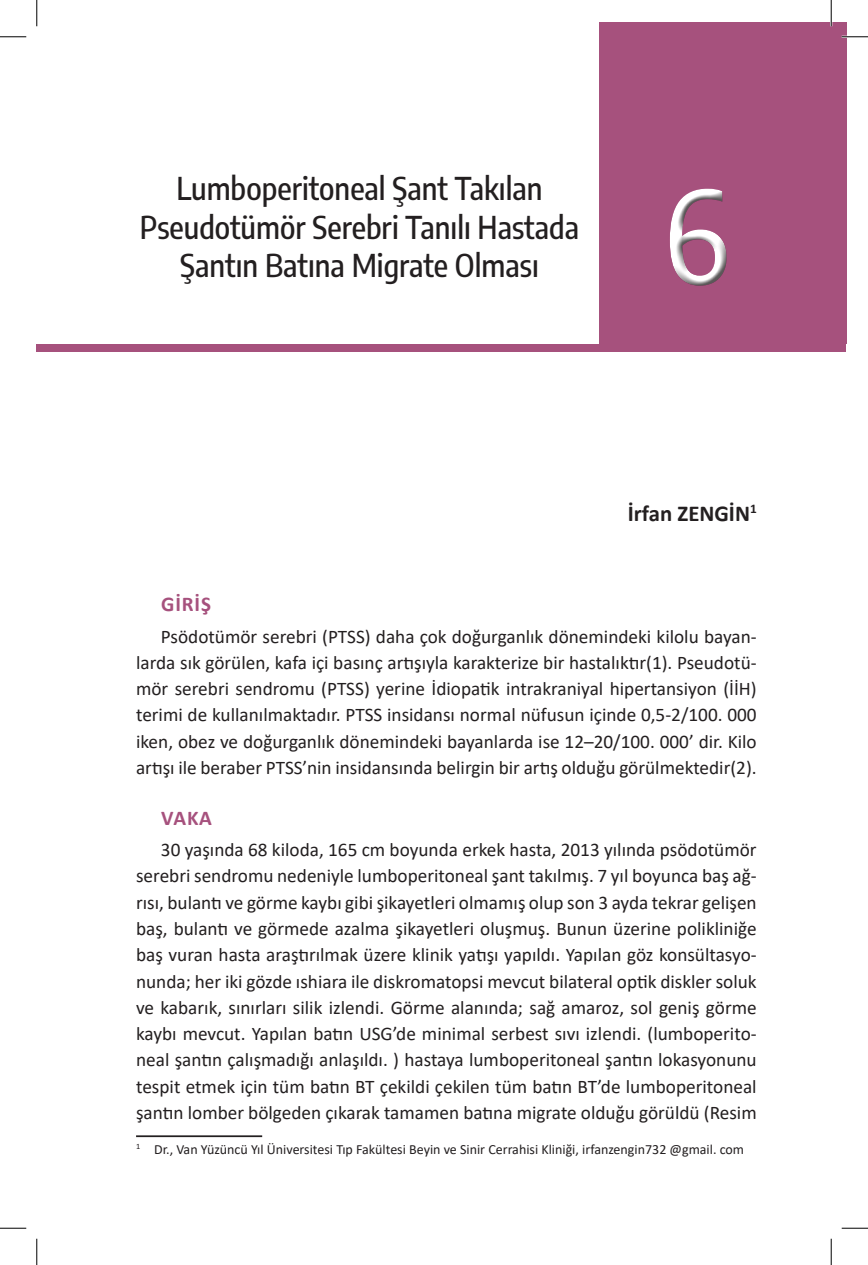
<style>
.page{position:relative;width:868px;height:1265px;background:#fff}
.page>*{position:absolute;margin:0;border:0;box-sizing:border-box;transform-origin:0 0}
.t1{font:500 127.75px "Encode Sans Condensed";color:#fff}
.t2{font:500 31.5px/38.5px "Encode Sans Condensed";color:#231f20;text-align:center}
.t3{font:700 22.75px "Calibri";color:#231f20}
.t4{font:700 21px "Calibri";letter-spacing:.04em;color:#a6517d}
.t5{font:19.25px/26.2px "Calibri";color:#231f20;text-align:justify}
.t6{font:14px "Calibri";color:#231f20}
</style>
<div class="page">
<div style="left:37px;top:343px;width:808px;height:8px;background:#a6517d"></div>
<div style="left:598px;top:22px;width:247px;height:321px;background:#a6517d"></div>
<div style="left:666px;top:182px;width:73px;height:116px;background:#231f20;opacity:.75"></div>
<hr style="left:136px;top:1135px;width:126px;height:1px;background:#231f20">
<hr style="left:841px;top:36px;width:26px;height:2px;background:#fff">
<hr style="left:829px;top:0;width:3px;height:26px;background:#fff">
<svg style="left:0;top:36px;width:26px;height:1px"></svg>
<svg style="left:841px;top:36px;width:26px;height:1px"></svg>
<svg style="left:0;top:1227px;width:26px;height:1px"></svg>
<svg style="left:841px;top:1227px;width:26px;height:1px"></svg>
<svg style="left:36px;top:0;width:1px;height:26px"></svg>
<svg style="left:36px;top:1238px;width:1px;height:26px"></svg>
<svg style="left:830px;top:0;width:1px;height:26px"></svg>
<svg style="left:830px;top:1238px;width:1px;height:26px"></svg>
<h2 class="t2" style="left:140px;top:167px;width:440px">Lumboperitoneal Şant Takılan<br>Pseudotümör Serebri Tanılı Hastada<br>Şantın Batına Migrate Olması</h2>
<h1 class="t1" style="left:663px;top:145px;width:68px">6</h1>
<p class="t3" style="left:627px;top:496px;width:130px">İrfan ZENGİN<sup>1</sup></p>
<p class="t4" style="left:161px;top:589px;width:51px">GIRIŞ</p>
<p class="t5" style="left:136px;top:622px;width:622px;text-indent:25px">Psödotümör serebri (PTSS) daha çok doğurganlık dönemindeki kilolu bayan&shy;larda sık görülen, kafa içi basınç artışıyla karakterize bir hastalıktır(1). Pseudotü&shy;mör serebri sendromu (PTSS) yerine İdiopatik intrakraniyal hipertansiyon (İİH) terimi de kullanılmaktadır. PTSS insidansı normal nüfusun içinde 0,5-2/100. 000 iken, obez ve doğurganlık dönemindeki bayanlarda ise 12–20/100. 000’ dir. Kilo artışı ile beraber PTSS’nin insidansında belirgin bir artış olduğu görülmektedir(2).</p>
<p class="t4" style="left:161px;top:803px;width:52px">VAKA</p>
<p class="t5" style="left:136px;top:836px;width:622px;text-indent:25px">30 yaşında 68 kiloda, 165 cm boyunda erkek hasta, 2013 yılında psödotümör serebri sendromu nedeniyle lumboperitoneal şant takılmış. 7 yıl boyunca baş ağ&shy;rısı, bulantı ve görme kaybı gibi şikayetleri olmamış olup son 3 ayda tekrar gelişen baş, bulantı ve görmede azalma şikayetleri oluşmuş. Bunun üzerine polikliniğe baş vuran hasta araştırılmak üzere klinik yatışı yapıldı. Yapılan göz konsültasyo&shy;nunda; her iki gözde ıshiara ile diskromatopsi mevcut bilateral optik diskler soluk ve kabarık, sınırları silik izlendi. Görme alanında; sağ amaroz, sol geniş görme kaybı mevcut. Yapılan batın USG’de minimal serbest sıvı izlendi. (lumboperito&shy;neal şantın çalışmadığı anlaşıldı. ) hastaya lumboperitoneal şantın lokasyonunu tespit etmek için tüm batın BT çekildi çekilen tüm batın BT’de lumboperitoneal şantın lomber bölgeden çıkarak tamamen batına migrate olduğu görüldü (Resim</p>
<p class="t6" style="left:136px;top:1139px;width:609px"><sup>1</sup> Dr., Van Yüzüncü Yıl Üniversitesi Tıp Fakültesi Beyin ve Sinir Cerrahisi Kliniği, irfanzengin732 @gmail. com</p>
</div>
